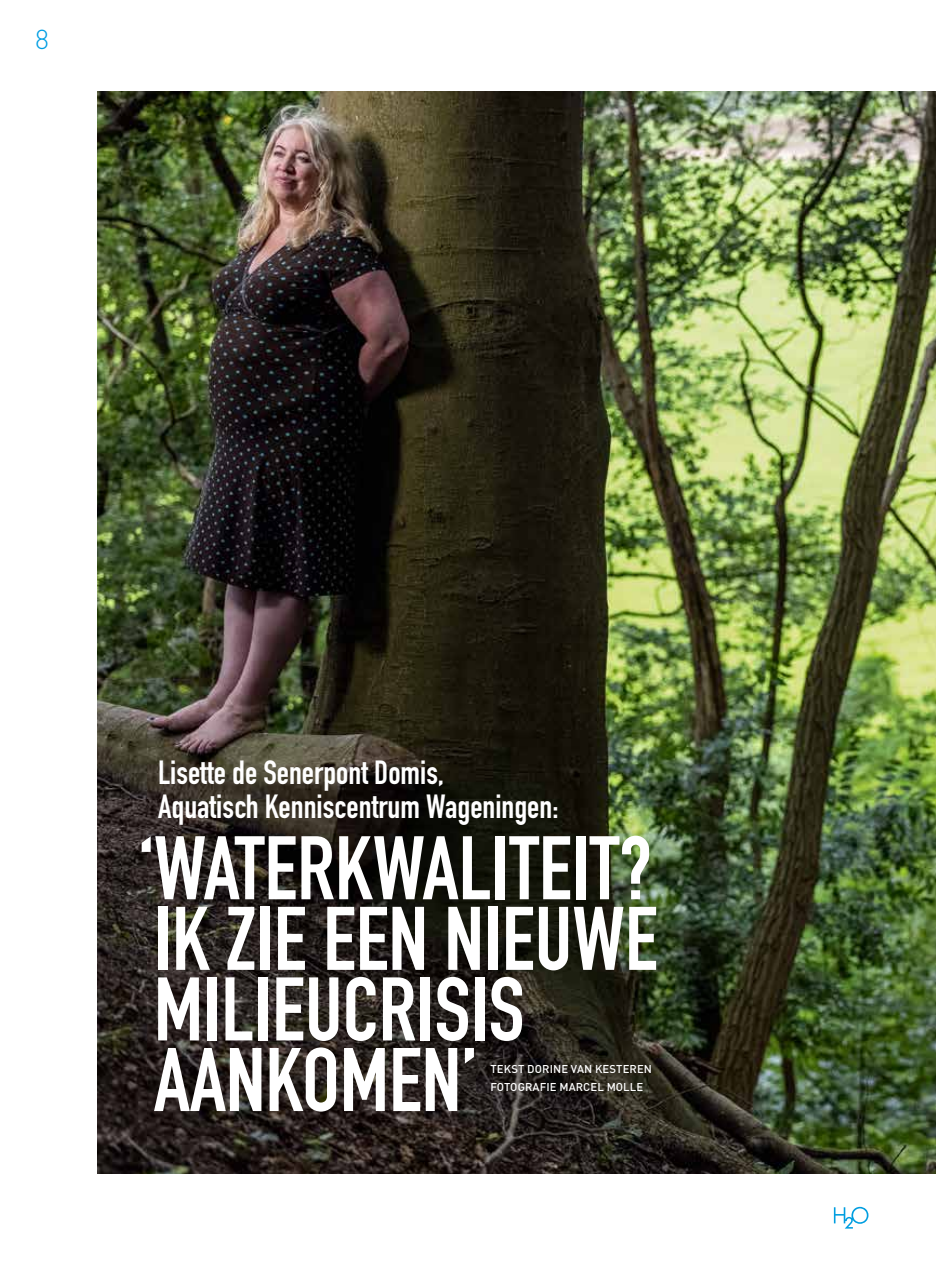
<style>
.page{position:relative;width:936px;height:1263px;background:#fff}
.page>*{position:absolute;margin:0;border:0;box-sizing:border-box;transform-origin:0 0}
.t1{font:88.5px/70.7px "DIN Engschrift";color:#fff}
.t2{font:33px/33.9px "DIN Engschrift";color:#fff}
.t3{font:300 27px "DIN Pro";color:#009ee3}
.t4{font:500 11.25px/18px "DIN Pro";letter-spacing:.01em;color:#fff}
</style>
<div class="page">
<svg style="left:833px;top:1207px;width:35px;height:21px"></svg>
<img style="left:98px;top:92px;width:837px;height:1082px">
<p class="t3" style="left:35px;top:18px;width:15px">8</p>
<p class="t2" style="left:158px;top:756px;width:402px">Lisette de Senerpont Domis,<br>Aquatisch Kenniscentrum Wageningen:</p>
<h1 class="t1" style="left:138px;top:833px;width:521px">‘WATERKWALITEIT?<br>IK ZIE EEN NIEUWE<br>MILIEUCRISIS<br>AANKOMEN’</h1>
<p class="t4" style="left:490px;top:1058px;width:163px">TEKST DORINE VAN KESTEREN<br>FOTOGRAFIE MARCEL MOLLE</p>
</div>
